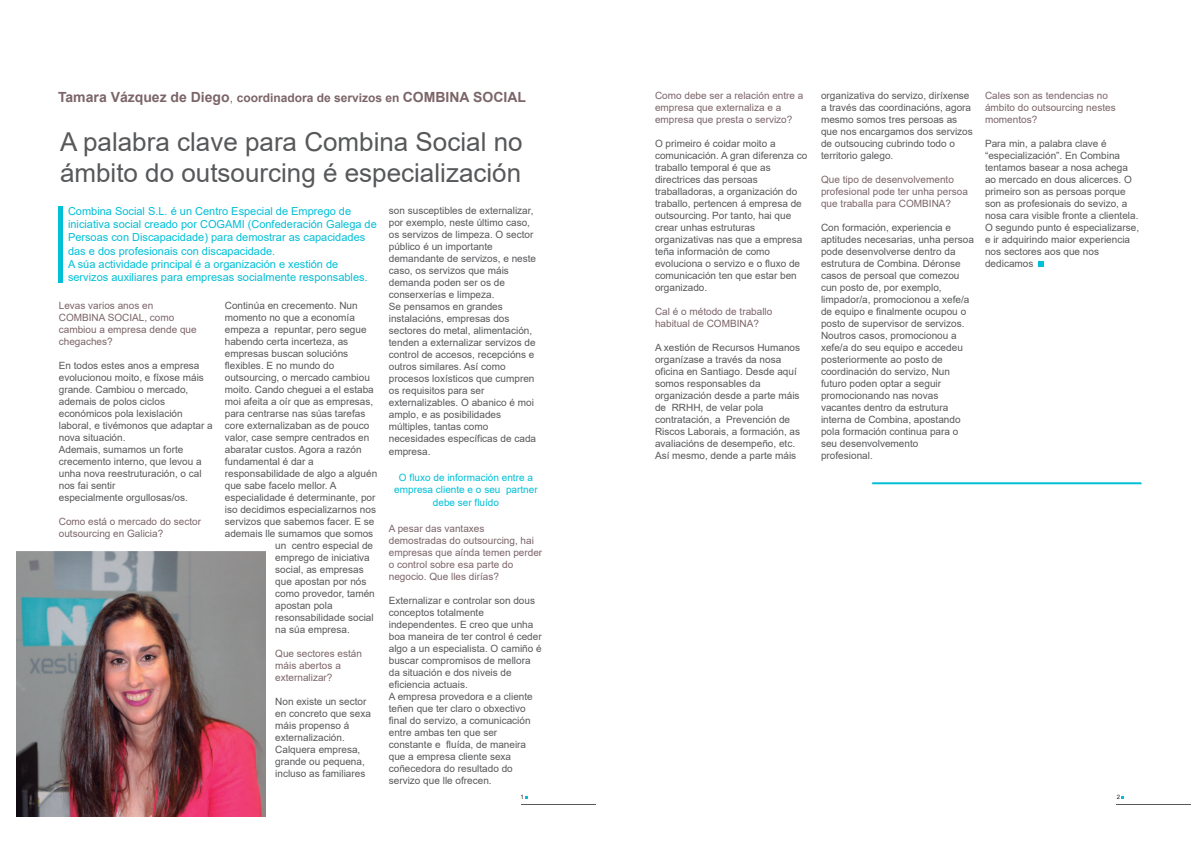
<style>
.page{position:relative;width:1191px;height:842px;background:#fff}
.page>*{position:absolute;margin:0;border:0;box-sizing:border-box;transform-origin:0 0}
.t1{font:26px/31.2px "Arial";color:#57585a}
.t2{font:700 14px "Arial";color:#7c6569}
.t3{font:11px/13.2px "Arial";color:#00bfd7}
.t4{font:10px/12px "Arial";color:#57585a}
.t5{font:10px/12px "Arial";color:#7c6569}
.t6{font:10px/12px "Arial";color:#00bfd7;text-align:center}
.t7{font:6px "Arial";color:#231f20}
.s1{font-weight:400;font-size:12px}
.s2{font-size:12px}
</style>
<div class="page">
<div style="left:58px;top:206px;width:5px;height:76px;background:#00bfd7"></div>
<hr style="left:520px;top:804px;width:75px;height:1px;background:#57585a">
<img style="left:17px;top:551px;width:248px;height:266px">
<svg style="left:1038px;top:262px;width:5px;height:5px"></svg>
<hr style="left:872px;top:482px;width:269px;height:2px;background:#00bfd7">
<hr style="left:1116px;top:804px;width:75px;height:1px;background:#57585a">
<h2 class="t2" style="left:58px;top:87px;width:469px">Tamara Vázquez de Diego<span class="s1">,</span> <span class="s2">coordinadora de servizos en</span> COMBINA SOCIAL</h2>
<h1 class="t1" style="left:60px;top:126px;width:464px">A palabra clave para Combina Social no ámbito do outsourcing é especialización</h1>
<p class="t3" style="left:68px;top:204px;width:310px">Combina Social S.L. é un Centro Especial de Emprego de iniciativa social creado por COGAMI (Confederación Galega de Persoas con Discapacidade) para demostrar as capacidades das e dos profesionais con discapacidade.<br>A súa actividade principal é a organización e xestión de servizos auxiliares para empresas socialmente responsables.</p>
<p class="t5" style="left:59px;top:299px;width:139px">Levas varios anos en<br>COMBINA SOCIAL, como cambiou a empresa dende que chegaches?</p>
<p class="t4" style="left:59px;top:359px;width:155px">En todos estes anos a empresa evolucionou moito, e fíxose máis grande. Cambiou o mercado, ademais de polos ciclos económicos pola lexislación laboral, e tivémonos que adaptar a nova situación.<br>Ademais, sumamos un forte crecemento interno, que levou a unha nova reestruturación, o cal nos fai sentir<br>especialmente orgullosas/os.</p>
<p class="t5" style="left:59px;top:515px;width:144px">Como está o mercado do sector outsourcing en Galicia?</p>
<p class="t4" style="left:389px;top:205px;width:149px">son susceptibles de externalizar, por exemplo, neste último caso, os servizos de limpeza. O sector público é un importante demandante de servizos, e neste caso, os servizos que máis demanda poden ser os de conserxerías e limpeza.<br>Se pensamos en grandes instalacións, empresas dos sectores do metal, alimentación, tenden a externalizar servizos de control de accesos, recepcións e outros similares. Así como procesos loxísticos que cumpren os requisitos para ser externalizables. O abanico é moi amplo, e as posibilidades múltiples, tantas como necesidades específicas de cada</p>
<p class="t4" style="left:389px;top:446px;width:43px">empresa.</p>
<p class="t6" style="left:394px;top:472px;width:145px">O fluxo de información entre a empresa cliente e o seu partner</p>
<p class="t6" style="left:433px;top:497px;width:68px">debe ser fluído</p>
<p class="t5" style="left:389px;top:523px;width:155px">A pesar das vantaxes demostradas do outsourcing, hai empresas que aínda temen perder o control sobre esa parte do negocio. Que lles dirías?</p>
<p class="t4" style="left:389px;top:595px;width:154px">Externalizar e controlar son dous conceptos totalmente independentes. E creo que unha boa maneira de ter control é ceder algo a un especialista. O camiño é buscar compromisos de mellora da situación e dos niveis de eficiencia actuais.<br>A empresa provedora e a cliente teñen que ter claro o obxectivo final do servizo, a comunicación entre ambas ten que ser constante e fluída, de maneira que a empresa cliente sexa coñecedora do resultado do servizo que lle ofrecen.</p>
<p class="t4" style="left:225px;top:299px;width:154px">Continúa en crecemento. Nun momento no que a economía empeza a repuntar, pero segue habendo certa incerteza, as empresas buscan solucións flexibles. E no mundo do outsourcing, o mercado cambiou moito. Cando cheguei a el estaba moi afeita a oír que as empresas, para centrarse nas súas tarefas core externalizaban as de pouco valor, case sempre centrados en abaratar custos. Agora a razón fundamental é dar a responsabilidade de algo a alguén que sabe facelo mellor. A especialidade é determinante, por iso decidimos especializarnos nos servizos que sabemos facer. E se ademais lle sumamos que somos</p>
<p class="t4" style="left:275px;top:539px;width:101px">un centro especial de emprego de iniciativa social, as empresas que apostan por nós como provedor, tamén apostan pola resonsabilidade social na súa empresa.</p>
<p class="t5" style="left:275px;top:647px;width:88px">Que sectores están máis abertos a externalizar?</p>
<p class="t4" style="left:275px;top:695px;width:97px">Non existe un sector en concreto que sexa máis propenso á externalización.<br>Calquera empresa, grande ou pequena, incluso as familiares</p>
<p class="t7" style="left:520px;top:793px;width:5px">1</p>
<p class="t5" style="left:655px;top:90px;width:150px">Como debe ser a relación entre a empresa que externaliza e a empresa que presta o servizo?</p>
<p class="t4" style="left:655px;top:138px;width:154px">O primeiro é coidar moito a comunicación. A gran diferenza co traballo temporal é que as directrices das persoas traballadoras, a organización do traballo, pertencen á empresa de outsourcing. Por tanto, hai que crear unhas estruturas organizativas nas que a empresa teña información de como evoluciona o servizo e o fluxo de comunicación ten que estar ben organizado.</p>
<p class="t5" style="left:655px;top:306px;width:119px">Cal é o método de traballo habitual de COMBINA?</p>
<p class="t4" style="left:655px;top:342px;width:147px">A xestión de Recursos Humanos organízase a través da nosa oficina en Santiago. Desde aquí somos responsables da organización desde a parte máis de RRHH, de velar pola contratación, a Prevención de<br>Riscos Laborais, a formación, as avaliacións de desempeño, etc.<br>Así mesmo, dende a parte máis</p>
<p class="t4" style="left:821px;top:90px;width:153px">organizativa do servizo, diríxense a través das coordinacións, agora mesmo somos tres persoas as que nos encargamos dos servizos de outsoucing cubrindo todo o territorio galego.</p>
<p class="t5" style="left:821px;top:174px;width:148px">Que tipo de desenvolvemento profesional pode ter unha persoa que traballa para COMBINA?</p>
<p class="t4" style="left:821px;top:222px;width:154px">Con formación, experiencia e aptitudes necesarias, unha persoa pode desenvolverse dentro da estrutura de Combina. Déronse casos de persoal que comezou cun posto de, por exemplo, limpador/a, promocionou a xefe/a de equipo e finalmente ocupou o posto de supervisor de servizos.<br>Noutros casos, promocionou a xefe/a do seu equipo e accedeu posteriormente ao posto de coordinación do servizo, Nun futuro poden optar a seguir promocionando nas novas vacantes dentro da estrutura interna de Combina, apostando pola formación continua para o seu desenvolvemento<br>profesional.</p>
<p class="t5" style="left:985px;top:90px;width:132px">Cales son as tendencias no ámbito do outsourcing nestes momentos?</p>
<p class="t4" style="left:985px;top:138px;width:155px">Para min, a palabra clave é “especialización”. En Combina tentamos basear a nosa achega ao mercado en dous alicerces. O primeiro son as persoas porque son as profesionais do sevizo, a nosa cara visible fronte a clientela.<br>O segundo punto é especializarse, e ir adquirindo maior experiencia nos sectores aos que nos dedicamos</p>
<p class="t7" style="left:1116px;top:793px;width:5px">2</p>
</div>
